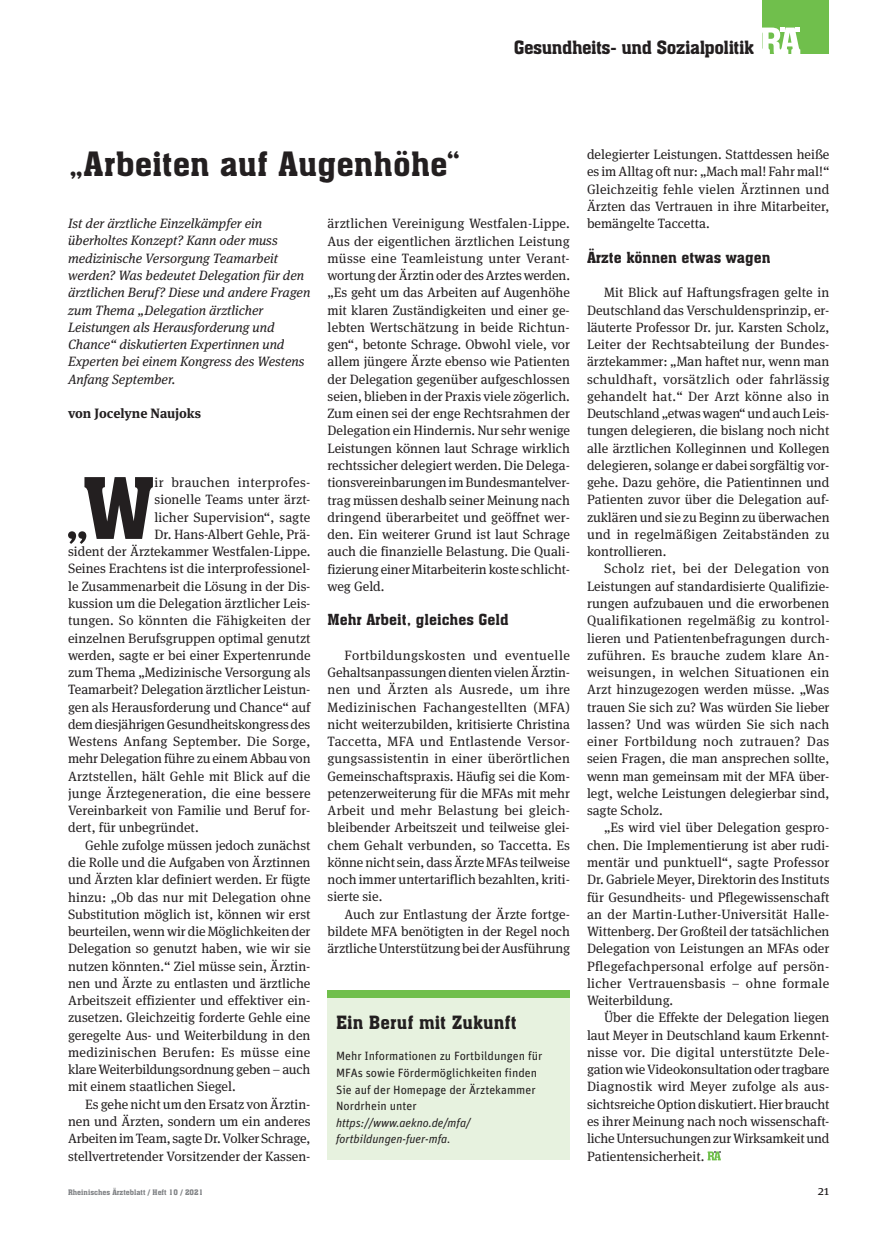
<style>
.page{position:relative;width:872px;height:1234px;background:#fff}
.page>*{position:absolute;margin:0;border:0;box-sizing:border-box;transform-origin:0 0}
.t1{font:55.5px "Aachen BT";color:#231f20}
.t2{font:33px "Aachen BT";color:#231f20}
.t3{font:18px "Aachen BT";letter-spacing:-.025em;color:#231f20}
.t4{font:18px "Aachen BT";letter-spacing:.005em;color:#231f20}
.t5{font:15px "Aachen BT";color:#231f20}
.t6{font:13.5px/17.2px "Meta Serif OT";color:#231f20;text-align:justify}
.t7{font:italic 13.5px/17.2px "Meta Serif OT";color:#231f20}
.t8{font:13.5px "Meta Serif OT";letter-spacing:.02em;color:#231f20}
.t9{font:13.5px "Meta Serif OT";letter-spacing:.035em;color:#231f20}
.t10{font:700 13.5px "Meta Serif OT";color:#231f20}
.t11{font:12px/16.5px "Unit";color:#231f20}
.t12{font:italic 12px/16.5px "Unit";color:#231f20}
.t13{font:7.5px "Aachen BT";color:#808285}
.s1{font-size:83.1px}
</style>
<div class="page">
<div style="left:762px;top:0;width:67px;height:54px;background:#70bf4c"></div>
<svg style="left:762px;top:28px;width:38px;height:26px"></svg>
<svg style="left:707px;top:1151px;width:14px;height:9px"></svg>
<div style="left:327px;top:989px;width:243px;height:9px;background:#70bf4c"></div>
<div style="left:327px;top:998px;width:243px;height:162px;background:#e7f2df"></div>
<h3 class="t3" style="left:514px;top:36px;width:241px">Gesundheits- und Sozialpolitik</h3>
<h2 class="t2" style="left:68px;top:143px;width:394px">„Arbeiten auf Augenhöhe“</h2>
<p class="t7" style="left:68px;top:215px;width:244px">Ist der ärztliche Einzelkämpfer ein überholtes Konzept? Kann oder muss medizinische Versorgung Teamarbeit werden? Was bedeutet Delegation für den ärztlichen Beruf? Diese und andere Fragen zum Thema „Delegation ärztlicher Leistungen als Herausforderung und Chance“ diskutierten Expertinnen und Experten bei einem Kongress des Westens Anfang September.</p>
<p class="t10" style="left:68px;top:405px;width:134px">von Jocelyne Naujoks</p>
<h1 class="t1" style="left:64px;top:483px;width:92px">„<span class="s1">W</span></h1>
<p class="t9" style="left:154px;top:474px;width:157px">ir brauchen interprofes-</p>
<p class="t6" style="left:154px;top:491px;width:158px">sionelle Teams unter ärzt-</p>
<p class="t6" style="left:154px;top:508px;width:157px">licher Supervision“, sagte</p>
<p class="t6" style="left:154px;top:525px;width:158px">Dr. Hans-Albert Gehle, Prä-</p>
<p class="t6" style="left:68px;top:542px;width:244px">sident der Ärztekammer Westfalen-Lippe.</p>
<p class="t6" style="left:68px;top:560px;width:244px">Seines Erachtens ist die interprofessionel-</p>
<p class="t6" style="left:68px;top:577px;width:244px">le Zusammenarbeit die Lösung in der Dis-</p>
<p class="t6" style="left:68px;top:594px;width:244px">kussion um die Delegation ärztlicher Leis-</p>
<p class="t6" style="left:68px;top:611px;width:244px">tungen. So könnten die Fähigkeiten der</p>
<p class="t6" style="left:68px;top:629px;width:244px">einzelnen Berufsgruppen optimal genutzt</p>
<p class="t6" style="left:68px;top:646px;width:244px">werden, sagte er bei einer Expertenrunde</p>
<p class="t6" style="left:68px;top:663px;width:244px">zum Thema „Medizinische Versorgung als</p>
<p class="t6" style="left:68px;top:680px;width:244px">Teamarbeit? Delegation ärztlicher Leistun-</p>
<p class="t6" style="left:68px;top:698px;width:244px">gen als Herausforderung und Chance“ auf</p>
<p class="t6" style="left:68px;top:715px;width:244px">dem diesjährigen Gesundheitskongress des</p>
<p class="t8" style="left:68px;top:732px;width:244px">Westens Anfang September. Die Sorge,</p>
<p class="t6" style="left:68px;top:749px;width:244px">mehr Delegation führe zu einem Abbau von</p>
<p class="t6" style="left:68px;top:767px;width:244px">Arztstellen, hält Gehle mit Blick auf die</p>
<p class="t6" style="left:68px;top:784px;width:244px">junge Ärztegeneration, die eine bessere</p>
<p class="t6" style="left:68px;top:801px;width:244px">Vereinbarkeit von Familie und Beruf for-</p>
<p class="t6" style="left:68px;top:818px;width:132px">dert, für unbegründet.</p>
<p class="t6" style="left:85px;top:836px;width:227px">Gehle zufolge müssen jedoch zunächst</p>
<p class="t6" style="left:68px;top:853px;width:244px">die Rolle und die Aufgaben von Ärztinnen</p>
<p class="t6" style="left:68px;top:870px;width:244px">und Ärzten klar definiert werden. Er fügte</p>
<p class="t6" style="left:68px;top:887px;width:244px">hinzu: „Ob das nur mit Delegation ohne</p>
<p class="t6" style="left:68px;top:905px;width:244px">Substitution möglich ist, können wir erst</p>
<p class="t6" style="left:68px;top:922px;width:244px">beurteilen, wenn wir die Möglichkeiten der</p>
<p class="t6" style="left:68px;top:939px;width:244px">Delegation so genutzt haben, wie wir sie</p>
<p class="t6" style="left:68px;top:957px;width:244px">nutzen könnten.“ Ziel müsse sein, Ärztin-</p>
<p class="t6" style="left:68px;top:974px;width:244px">nen und Ärzte zu entlasten und ärztliche</p>
<p class="t6" style="left:68px;top:991px;width:244px">Arbeitszeit effizienter und effektiver ein-</p>
<p class="t6" style="left:68px;top:1008px;width:244px">zusetzen. Gleichzeitig forderte Gehle eine</p>
<p class="t6" style="left:68px;top:1026px;width:244px">geregelte Aus- und Weiterbildung in den</p>
<p class="t8" style="left:68px;top:1043px;width:244px">medizinischen Berufen: Es müsse eine</p>
<p class="t6" style="left:68px;top:1060px;width:244px">klare Weiterbildungsordnung geben – auch</p>
<p class="t6" style="left:68px;top:1077px;width:169px">mit einem staatlichen Siegel.</p>
<p class="t6" style="left:85px;top:1095px;width:227px">Es gehe nicht um den Ersatz von Ärztin-</p>
<p class="t6" style="left:68px;top:1112px;width:244px">nen und Ärzten, sondern um ein anderes</p>
<p class="t6" style="left:68px;top:1129px;width:244px">Arbeiten im Team, sagte Dr. Volker Schrage,</p>
<p class="t6" style="left:68px;top:1146px;width:244px">stellvertretender Vorsitzender der Kassen-</p>
<p class="t6" style="left:327px;top:215px;width:244px">ärztlichen Vereinigung Westfalen-Lippe.<br>Aus der eigentlichen ärztlichen Leistung müsse eine Teamleistung unter Verant&shy;wortung der Ärztin oder des Arztes werden. „Es geht um das Arbeiten auf Augenhöhe mit klaren Zuständigkeiten und einer ge&shy;lebten Wertschätzung in beide Richtun&shy;gen“, betonte Schrage. Obwohl viele, vor allem jüngere Ärzte ebenso wie Patienten der Delegation gegenüber aufgeschlossen seien, blieben in der Praxis viele zögerlich.<br>Zum einen sei der enge Rechtsrahmen der Delegation ein Hindernis. Nur sehr wenige Leistungen können laut Schrage wirklich rechtssicher delegiert werden. Die Delega&shy;tionsvereinbarungen im Bundesmantelver&shy;trag müssen deshalb seiner Meinung nach dringend überarbeitet und geöffnet wer&shy;den. Ein weiterer Grund ist laut Schrage auch die finanzielle Belastung. Die Quali&shy;fizierung einer Mitarbeiterin koste schlicht&shy;weg Geld.</p>
<p class="t5" style="left:327px;top:610px;width:183px">Mehr Arbeit, gleiches Geld</p>
<p class="t6" style="left:327px;top:646px;width:244px;text-indent:17px">Fortbildungskosten und eventuelle Gehaltsanpassungen dienten vielen Ärztin&shy;nen und Ärzten als Ausrede, um ihre Medizinischen Fachangestellten (MFA) nicht weiterzubilden, kritisierte Christina Taccetta, MFA und Entlastende Versor&shy;gungsassistentin in einer überörtlichen Gemeinschaftspraxis. Häufig sei die Kom&shy;petenzerweiterung für die MFAs mit mehr Arbeit und mehr Belastung bei gleich&shy;bleibender Arbeitszeit und teilweise glei&shy;chem Gehalt verbunden, so Taccetta. Es könne nicht sein, dass Ärzte MFAs teilweise noch immer untertariflich bezahlten, kriti&shy;sierte sie.</p>
<p class="t6" style="left:327px;top:905px;width:244px;text-indent:17px">Auch zur Entlastung der Ärzte fortge&shy;bildete MFA benötigten in der Regel noch ärztliche Unterstützung bei der Ausführung</p>
<h3 class="t4" style="left:336px;top:1011px;width:182px">Ein Beruf mit Zukunft</h3>
<p class="t11" style="left:336px;top:1047px;width:208px">Mehr Informationen zu Fortbildungen für MFAs sowie Fördermöglichkeiten finden Sie auf der Homepage der Ärztekammer Nordrhein unter</p>
<p class="t12" style="left:336px;top:1113px;width:136px">https://www.aekno.de/mfa/ fortbildungen-fuer-mfa.</p>
<p class="t6" style="left:587px;top:146px;width:244px">delegierter Leistungen. Stattdessen heiße es im Alltag oft nur: „Mach mal! Fahr mal!“ Gleichzeitig fehle vielen Ärztinnen und Ärzten das Vertrauen in ihre Mitarbeiter, bemängelte Taccetta.</p>
<p class="t5" style="left:587px;top:248px;width:185px">Ärzte können etwas wagen</p>
<p class="t6" style="left:587px;top:284px;width:244px;text-indent:17px">Mit Blick auf Haftungsfragen gelte in Deutschland das Verschuldensprinzip, er&shy;läuterte Professor Dr. jur. Karsten Scholz, Leiter der Rechtsabteilung der Bundes&shy;ärztekammer: „Man haftet nur, wenn man schuldhaft, vorsätzlich oder fahrlässig gehandelt hat.“ Der Arzt könne also in Deutschland „etwas wagen“ und auch Leis&shy;tungen delegieren, die bislang noch nicht alle ärztlichen Kolleginnen und Kollegen delegieren, solange er dabei sorgfältig vor&shy;gehe. Dazu gehöre, die Patientinnen und Patienten zuvor über die Delegation auf&shy;zuklären und sie zu Beginn zu überwachen und in regelmäßigen Zeitabständen zu kontrollieren.</p>
<p class="t6" style="left:587px;top:560px;width:244px;text-indent:17px">Scholz riet, bei der Delegation von Leistungen auf standardisierte Qualifizie&shy;rungen aufzubauen und die erworbenen Qualifikationen regelmäßig zu kontrol&shy;lieren und Patientenbefragungen durch&shy;zuführen. Es brauche zudem klare An&shy;weisungen, in welchen Situationen ein Arzt hinzugezogen werden müsse. „Was trauen Sie sich zu? Was würden Sie lieber lassen? Und was würden Sie sich nach einer Fortbildung noch zutrauen? Das seien Fragen, die man ansprechen sollte, wenn man gemeinsam mit der MFA über&shy;legt, welche Leistungen delegierbar sind, sagte Scholz.</p>
<p class="t6" style="left:587px;top:819px;width:244px;text-align:left;text-indent:17px">„Es wird viel über Delegation gespro&shy;chen. Die Implementierung ist aber rudi&shy;mentär und punktuell“, sagte Professor Dr. Gabriele Meyer, Direktorin des Instituts für Gesundheits- und Pflegewissenschaft an der Martin-Luther-Universität Halle-- Wittenberg. Der Großteil der tatsächlichen Delegation von Leistungen an MFAs oder Pflegefachpersonal erfolge auf persön&shy;licher Vertrauensbasis – ohne formale Weiterbildung.</p>
<p class="t6" style="left:587px;top:1008px;width:244px;text-indent:17px">Über die Effekte der Delegation liegen laut Meyer in Deutschland kaum Erkennt&shy;nisse vor. Die digital unterstützte Dele&shy;gation wie Videokonsultation oder tragbare Diagnostik wird Meyer zufolge als aus&shy;sichtsreiche Option diskutiert. Hier braucht es ihrer Meinung nach noch wissenschaft&shy;liche Untersuchungen zur Wirksamkeit und Patientensicherheit.</p>
<p class="t13" style="left:68px;top:1187px;width:137px">Rheinisches Ärzteblatt / Heft 10 / 2021</p>
<p class="t6" style="left:818px;top:1181px;width:13px">21</p>
</div>
